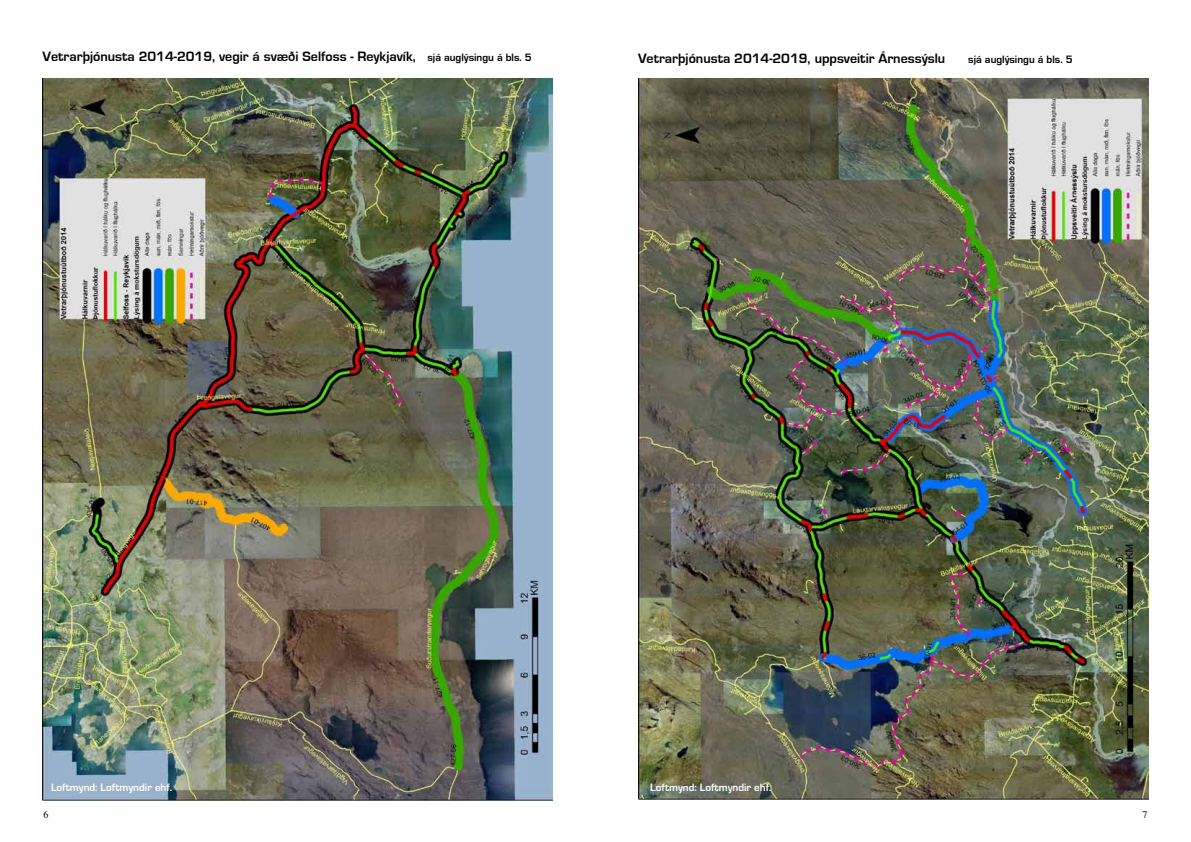
<style>
.page{position:relative;width:1191px;height:842px;background:#fff}
.page>*{position:absolute;margin:0;border:0;box-sizing:border-box;transform-origin:0 0}
.t1{font:700 14px "Eurostile";color:#000}
.t2{font:700 11px "Eurostile";color:#fff}
.t3{font:700 11px "Eurostile";color:#000}
.t4{font:10px "Times";color:#000}
.s1{font-size:11px}
</style>
<div class="page">
<img style="left:43px;top:78px;width:510px;height:722px">
<img style="left:638px;top:78px;width:510px;height:721px">
<p class="t1" style="left:43px;top:49px;width:491px">Vetrarþjónusta 2014-2019, vegir á svæði Selfoss - Reykjavík, <span class="s1">sjá auglýsingu á bls. 5</span></p>
<p class="t1" style="left:638px;top:50px;width:309px">Vetrarþjónusta 2014-2019, uppsveitir Árnessýslu</p>
<p class="t3" style="left:968px;top:53px;width:106px">sjá auglýsingu á bls. 5</p>
<p class="t2" style="left:51px;top:781px;width:123px">Loftmynd: Loftmyndir ehf.</p>
<p class="t2" style="left:650px;top:781px;width:123px">Loftmynd: Loftmyndir ehf.</p>
<p class="t4" style="left:44px;top:805px;width:6px">6</p>
<p class="t4" style="left:1142px;top:805px;width:6px">7</p>
</div>
